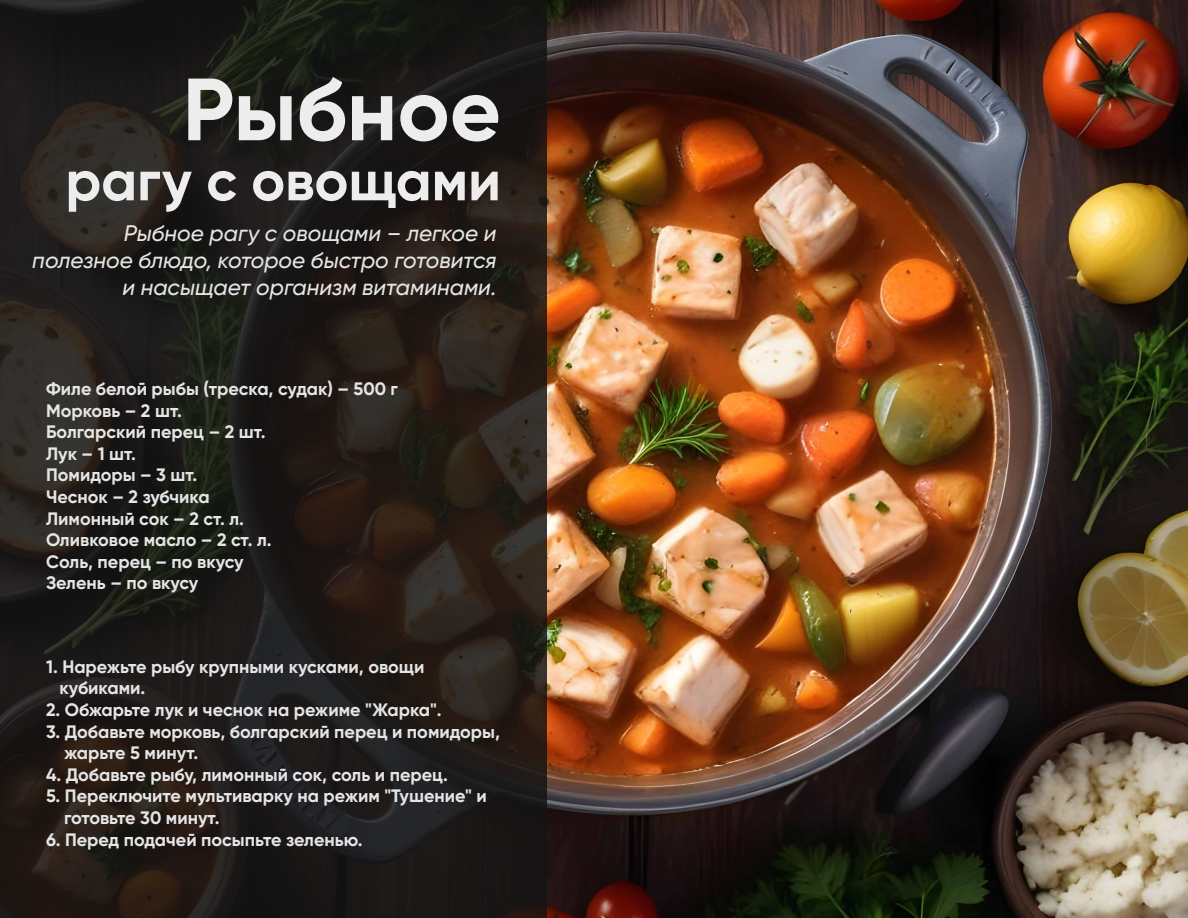
<style>
.page{position:relative;width:1188px;height:918px;background:#fff}
.page>*{position:absolute;margin:0;border:0;box-sizing:border-box;transform-origin:0 0}
.t1{font:700 88.2px "Gilroy";color:#ededed}
.t2{font:700 57.15px "Gilroy";color:#ededed}
.t3{font:italic 500 22.5px/27px "Gilroy";color:#e5e5e5;text-align:right}
.t4{font:700 18px/21.6px "Gilroy";color:#e5e5e5}
</style>
<div class="page">
<img style="left:546px;top:0;width:642px;height:918px">
<svg style="left:0;top:0;width:546px;height:918px;background:#201c19"></svg>
<h1 class="t1" style="left:183px;top:54px;width:320px">Рыбное</h1>
<h2 class="t2" style="left:65px;top:145px;width:437px">рагу с овощами</h2>
<p class="t3" style="left:32px;top:220px;width:466px">Рыбное рагу с овощами – легкое и полезное блюдо, которое быстро готовится и насыщает организм витаминами.</p>
<p class="t4" style="left:46px;top:378px;width:353px">Филе белой рыбы (треска, судак) – 500 г<br>Морковь – 2 шт.<br>Болгарский перец – 2 шт.<br>Лук – 1 шт.<br>Помидоры – 3 шт.<br>Чеснок – 2 зубчика<br>Лимонный сок – 2 ст. л.<br>Оливковое масло – 2 ст. л.<br>Соль, перец – по вкусу<br>Зелень – по вкусу</p>
<p class="t4" style="left:60px;top:656px;width:366px;text-indent:-14px">1. Нарежьте рыбу крупными кусками, овощи кубиками.</p>
<p class="t4" style="left:46px;top:699px;width:397px">2. Обжарьте лук и чеснок на режиме "Жарка".</p>
<p class="t4" style="left:64px;top:720px;width:438px;text-indent:-18px">3. Добавьте морковь, болгарский перец и помидоры, жарьте 5 минут.</p>
<p class="t4" style="left:46px;top:764px;width:403px">4. Добавьте рыбу, лимонный сок, соль и перец.</p>
<p class="t4" style="left:64px;top:785px;width:424px;text-indent:-18px">5. Переключите мультиварку на режим "Тушение" и готовьте 30 минут.</p>
<p class="t4" style="left:46px;top:828px;width:318px">6. Перед подачей посыпьте зеленью.</p>
</div>
